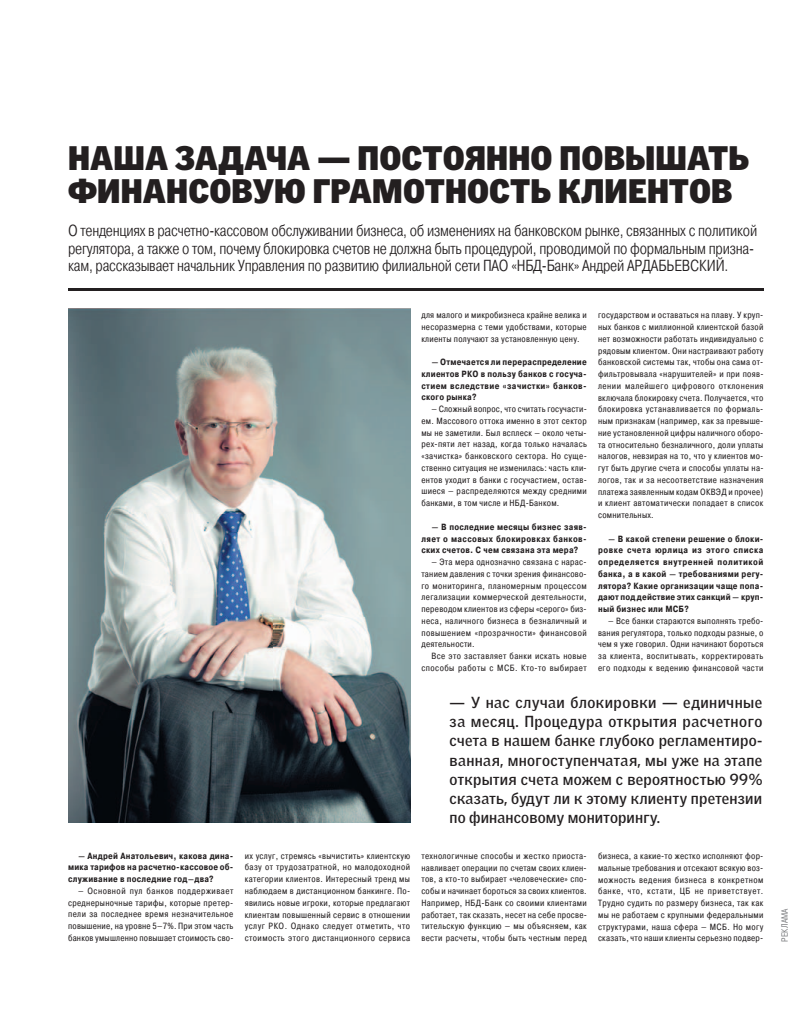
<style>
.page{position:relative;width:806px;height:1015px;background:#fff}
.page>*{position:absolute;margin:0;border:0;box-sizing:border-box;transform-origin:0 0}
.t1{font:34px/33px "BG Grotesk Ultra C Ultra";letter-spacing:.005em;color:#231f20}
.t2{font:300 16px/17.5px "Pragmatica Cond";letter-spacing:-.015em;color:#231f20}
.t3{font:16px/19.2px "BG Grotesk Semi Bold C Bold";letter-spacing:.01em;color:#231f20;text-align:justify}
.t4{font:9px/11.8px "Pragmatica Cond";letter-spacing:.04em;color:#231f20;text-align:justify}
.t5{font:700 9px/11.8px "Pragmatica Cond";letter-spacing:.025em;color:#231f20;text-align:justify}
.t6{font:300 9px "Pragmatica Cond";letter-spacing:.02em;color:#6c6d70}
</style>
<div class="page">
<hr style="left:68px;top:288px;width:695px;height:2px;background:#231f20">
<img style="left:68px;top:309px;width:342px;height:514px">
<h1 class="t1" style="left:68px;top:142px;width:682px">НАША ЗАДАЧА — ПОСТОЯННО ПОВЫШАТЬ<br>ФИНАНСОВУЮ ГРАМОТНОСТЬ КЛИЕНТОВ</h1>
<p class="t2" style="left:68px;top:222px;width:690px">О тенденциях в расчетно-кассовом обслуживании бизнеса, об изменениях на банковском рынке, связанных с политикой регулятора, а также о том, почему блокировка счетов не должна быть процедурой, проводимой по формальным призна&shy;кам, рассказывает начальник Управления по развитию филиальной сети ПАО «НБД-Банк» Андрей АРДАБЬЕВСКИЙ.</p>
<p class="t4" style="left:421px;top:310px;width:167px">для малого и микробизнеса крайне велика и несоразмерна с теми удобствами, которые клиенты получают за установленную цену.</p>
<p class="t5" style="left:421px;top:357px;width:167px;text-indent:10px">— Отмечается ли перераспределение клиентов РКО в пользу банков с госуча&shy;стием вследствие «зачистки» банков&shy;ского рынка?</p>
<p class="t4" style="left:421px;top:404px;width:167px;text-indent:10px">— Сложный вопрос, что считать госучасти&shy;ем. Массового оттока именно в этот сектор мы не заметили. Был всплеск — около четы&shy;рех-пяти лет назад, когда только началась «зачистка» банковского сектора. Но суще&shy;ственно ситуация не изменилась: часть кли&shy;ентов уходит в банки с госучастием, остав&shy;шиеся — распределяются между средними банками, в том числе и НБД-Банком.</p>
<p class="t5" style="left:421px;top:521px;width:167px;text-indent:10px">— В последние месяцы бизнес заяв&shy;ляет о массовых блокировках банков&shy;ских счетов. С чем связана эта мера?</p>
<p class="t4" style="left:421px;top:557px;width:167px;text-indent:10px">— Эта мера однозначно связана с нарас&shy;танием давления с точки зрения финансово&shy;го мониторинга, планомерным процессом легализации коммерческой деятельности, переводом клиентов из сферы «серого» биз&shy;неса, наличного бизнеса в безналичный и повышением «прозрачности» финансовой деятельности.</p>
<p class="t4" style="left:421px;top:651px;width:167px;text-align:right">Все это заставляет банки искать новые способы работы с МСБ. Кто-то выбирает</p>
<p class="t4" style="left:597px;top:310px;width:167px">государством и оставаться на плаву. У круп&shy;ных банков с миллионной клиентской базой нет возможности работать индивидуально с рядовым клиентом. Они настраивают работу банковской системы так, чтобы она сама от&shy;фильтровывала «нарушителей» и при появ&shy;лении малейшего цифрового отклонения включала блокировку счета. Получается, что блокировка устанавливается по формаль&shy;ным признакам (например, как за превыше&shy;ние установленной цифры наличного оборо&shy;та относительно безналичного, доли уплаты налогов, невзирая на то, что у клиентов мо&shy;гут быть другие счета и способы уплаты на&shy;логов, так и за несоответствие назначения платежа заявленным кодам ОКВЭД и прочее) и клиент автоматически попадает в список сомнительных.</p>
<p class="t5" style="left:597px;top:533px;width:167px;text-indent:10px">— В какой степени решение о блоки&shy;ровке счета юрлица из этого списка определяется внутренней политикой банка, а в какой — требованиями регу&shy;лятора? Какие организации чаще попа&shy;дают под действие этих санкций — круп&shy;ный бизнес или МСБ?</p>
<p class="t4" style="left:597px;top:616px;width:167px;text-indent:10px">— Все банки стараются выполнять требо&shy;вания регулятора, только подходы разные, о чем я уже говорил. Одни начинают бороться за клиента, воспитывать, корректировать его подходы к ведению финансовой части</p>
<p class="t5" style="left:68px;top:850px;width:167px;text-indent:10px">— Андрей Анатольевич, какова дина&shy;мика тарифов на расчетно-кассовое об&shy;служивание в последние год–два?</p>
<p class="t4" style="left:68px;top:886px;width:167px;text-indent:10px">— Основной пул банков поддерживает среднерыночные тарифы, которые претер&shy;пели за последнее время незначительное повышение, на уровне 5–7%. При этом часть банков умышленно повышает стоимость сво-</p>
<p class="t4" style="left:244px;top:850px;width:167px">их услуг, стремясь «вычистить» клиентскую базу от трудозатратной, но малодоходной категории клиентов. Интересный тренд мы наблюдаем в дистанционном банкинге. По&shy;явились новые игроки, которые предлагают клиентам повышенный сервис в отношении услуг РКО. Однако следует отметить, что стоимость этого дистанционного сервиса</p>
<p class="t3" style="left:449px;top:693px;width:314px">— У нас случаи блокировки — единичные за месяц. Процедура открытия расчетного счета в нашем банке глубоко регламентиро&shy;ванная, многоступенчатая, мы уже на этапе открытия счета можем с вероятностью 99% сказать, будут ли к этому клиенту претензии по финансовому мониторингу.</p>
<p class="t4" style="left:421px;top:851px;width:167px">технологичные способы и жестко приоста&shy;навливает операции по счетам своих клиен&shy;тов, а кто-то выбирает «человеческие» спо&shy;собы и начинает бороться за своих клиентов.<br>Например, НБД-Банк со своими клиентами работает, так сказать, несет на себе просве&shy;тительскую функцию — мы объясняем, как вести расчеты, чтобы быть честным перед</p>
<p class="t4" style="left:597px;top:851px;width:167px">бизнеса, а какие-то жестко исполняют фор&shy;мальные требования и отсекают всякую воз&shy;можность ведения бизнеса в конкретном банке, что, кстати, ЦБ не приветствует.<br>Трудно судить по размеру бизнеса, так как мы не работаем с крупными федеральными структурами, наша сфера — МСБ. Но могу сказать, что наши клиенты серьезно подвер-</p>
<p class="t6" style="left:779px;top:941px;width:35px;rotate:-90deg">РЕКЛАМА</p>
</div>
